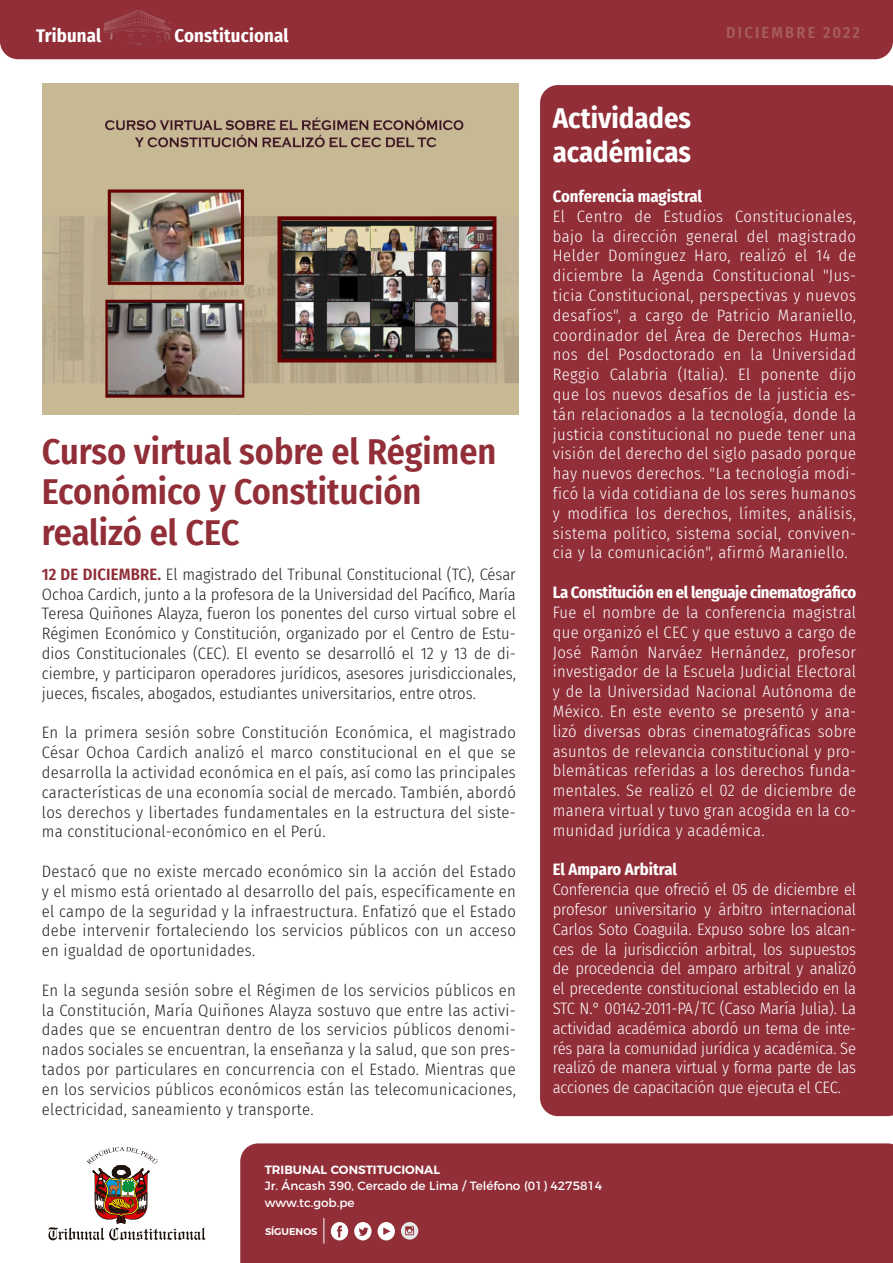
<style>
.page{position:relative;width:893px;height:1263px;background:#fff}
.page>*{position:absolute;margin:0;border:0;box-sizing:border-box;transform-origin:0 0}
.t1{font:600 36px/40.5px "Fira Sans Condensed";color:#912e38}
.t2{font:700 28.5px "Fira Sans Condensed";color:#fff}
.t3{font:700 18.6px "Fira Sans Condensed";letter-spacing:.01em;color:#fff}
.t4{font:300 16.5px/19.8px "Fira Sans Condensed";letter-spacing:.02em;color:#fff;text-align:justify}
.t5{font:300 16.5px/19.8px "Fira Sans Condensed";letter-spacing:.02em;color:#231f20;text-align:justify}
.t6{font:700 16.5px "Fira Sans Condensed";letter-spacing:-.02em;color:#fff}
.t7{font:700 16.5px "Fira Sans Condensed";color:#fff}
.t8{font:600 16.05px "Fira Sans Condensed";letter-spacing:.14em;color:#a65c58}
.t9{font:12px "Montserrat";color:#fff}
.t10{font:600 12px "Montserrat";color:#fff}
.t11{font:600 9.75px "Montserrat";color:#fff}
.s1{font-weight:600;color:#912e38}
</style>
<div class="page">
<svg style="left:48px;top:1147px;width:158px;height:93px"></svg>
<div style="left:240px;top:1143px;width:653px;height:120px;background:#912e38"></div>
<div style="left:354px;top:1222px;width:18px;height:18px;background:#fff;border-radius:50%"></div>
<div style="left:331px;top:1222px;width:17px;height:18px;background:#fff;border-radius:50%"></div>
<div style="left:378px;top:1222px;width:17px;height:18px;background:#fff;border-radius:50%"></div>
<svg style="left:324px;top:1218px;width:1px;height:25px"></svg>
<svg style="left:359px;top:1227px;width:9px;height:9px"></svg>
<svg style="left:337px;top:1225px;width:5px;height:12px"></svg>
<svg style="left:383px;top:1227px;width:7px;height:8px"></svg>
<div style="left:401px;top:1222px;width:17px;height:17px;background:#e6e7e9;border-radius:50%"></div>
<svg style="left:405px;top:1226px;width:9px;height:9px"></svg>
<div style="left:540px;top:85px;width:353px;height:1031px;background:#912e38"></div>
<div style="left:0;top:0;width:893px;height:59px;background:#912e38"></div>
<img style="left:103px;top:9px;width:71px;height:37px">
<img style="left:43px;top:84px;width:476px;height:330px">
<p class="t3" style="left:36px;top:20px;width:67px">Tribunal</p>
<p class="t3" style="left:175px;top:20px;width:115px">Constitucional</p>
<p class="t8" style="left:726px;top:20px;width:135px">DICIEMBRE 2022</p>
<p class="t1" style="left:42px;top:429px;width:456px">Curso virtual sobre el Régimen<br>Económico y Constitución realizó el CEC</p>
<p class="t5" style="left:42px;top:564px;width:476px"><span class="s1">12 DE DICIEMBRE.</span> El magistrado del Tribunal Constitucional (TC), César Ochoa Cardich, junto a la profesora de la Universidad del Pacífico, María Teresa Quiñones Alayza, fueron los ponentes del curso virtual sobre el Régimen Económico y Constitución, organizado por el Centro de Estu&shy;dios Constitucionales (CEC). El evento se desarrolló el 12 y 13 de di&shy;ciembre, y participaron operadores jurídicos, asesores jurisdiccionales, jueces, fiscales, abogados, estudiantes universitarios, entre otros.</p>
<p class="t5" style="left:42px;top:723px;width:476px">En la primera sesión sobre Constitución Económica, el magistrado César Ochoa Cardich analizó el marco constitucional en el que se desarrolla la actividad económica en el país, así como las principales características de una economía social de mercado. También, abordó los derechos y libertades fundamentales en la estructura del siste&shy;ma constitucional-económico en el Perú.</p>
<p class="t5" style="left:42px;top:861px;width:476px">Destacó que no existe mercado económico sin la acción del Estado y el mismo está orientado al desarrollo del país, específicamente en el campo de la seguridad y la infraestructura. Enfatizó que el Estado debe intervenir fortaleciendo los servicios públicos con un acceso en igualdad de oportunidades.</p>
<p class="t5" style="left:42px;top:980px;width:476px">En la segunda sesión sobre el Régimen de los servicios públicos en la Constitución, María Quiñones Alayza sostuvo que entre las activi&shy;dades que se encuentran dentro de los servicios públicos denomi&shy;nados sociales se encuentran, la enseñanza y la salud, que son pres&shy;tados por particulares en concurrencia con el Estado. Mientras que en los servicios públicos económicos están las telecomunicaciones, electricidad, saneamiento y transporte.</p>
<p class="t2" style="left:553px;top:94px;width:140px">Actividades</p>
<p class="t2" style="left:553px;top:129px;width:140px">académicas</p>
<p class="t7" style="left:553px;top:182px;width:151px">Conferencia magistral</p>
<p class="t4" style="left:553px;top:206px;width:305px">El Centro de Estudios Constitucionales, bajo la dirección general del magistrado Helder Domínguez Haro, realizó el 14 de diciembre la Agenda Constitucional "Jus&shy;ticia Constitucional, perspectivas y nuevos desafíos", a cargo de Patricio Maraniello, coordinador del Área de Derechos Huma&shy;nos del Posdoctorado en la Universidad Reggio Calabria (Italia). El ponente dijo que los nuevos desafíos de la justicia es&shy;tán relacionados a la tecnología, donde la justicia constitucional no puede tener una visión del derecho del siglo pasado porque hay nuevos derechos. "La tecnología modi&shy;ficó la vida cotidiana de los seres humanos y modifica los derechos, límites, análisis, sistema político, sistema social, conviven&shy;cia y la comunicación", afirmó Maraniello.</p>
<p class="t6" style="left:553px;top:578px;width:305px">La Constitución en el lenguaje cinematográfico</p>
<p class="t4" style="left:553px;top:602px;width:305px">Fue el nombre de la conferencia magistral que organizó el CEC y que estuvo a cargo de José Ramón Narváez Hernández, profesor investigador de la Escuela Judicial Electoral y de la Universidad Nacional Autónoma de México. En este evento se presentó y ana&shy;lizó diversas obras cinematográficas sobre asuntos de relevancia constitucional y pro&shy;blemáticas referidas a los derechos funda&shy;mentales. Se realizó el 02 de diciembre de manera virtual y tuvo gran acogida en la co&shy;munidad jurídica y académica.</p>
<p class="t7" style="left:553px;top:856px;width:126px">El Amparo Arbitral</p>
<p class="t4" style="left:553px;top:879px;width:305px">Conferencia que ofreció el 05 de diciembre el profesor universitario y árbitro internacional Carlos Soto Coaguila. Expuso sobre los alcan&shy;ces de la jurisdicción arbitral, los supuestos de procedencia del amparo arbitral y analizó el precedente constitucional establecido en la STC N.° 00142-2011-PA/TC (Caso María Julia). La actividad académica abordó un tema de inte&shy;rés para la comunidad jurídica y académica. Se realizó de manera virtual y forma parte de las acciones de capacitación que ejecuta el CEC.</p>
<p class="t10" style="left:265px;top:1160px;width:177px">TRIBUNAL CONSTITUCIONAL</p>
<p class="t9" style="left:265px;top:1176px;width:339px">Jr. Áncash 390, Cercado de Lima / Teléfono (01) 4275814</p>
<p class="t9" style="left:265px;top:1193px;width:91px">www.tc.gob.pe</p>
<p class="t11" style="left:265px;top:1223px;width:54px">SÍGUENOS</p>
</div>
